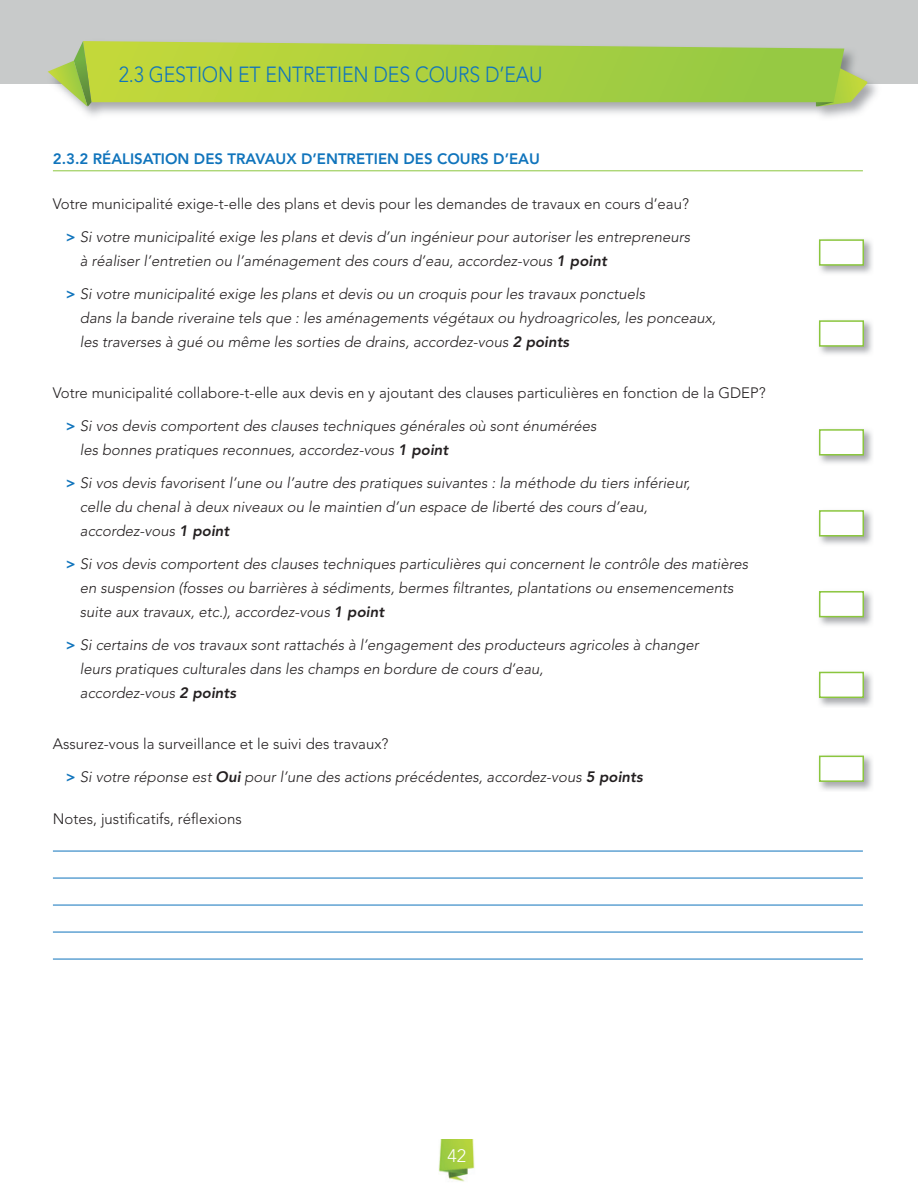
<style>
.page{position:relative;width:918px;height:1188px;background:#fff}
.page>*{position:absolute;margin:0;border:0;box-sizing:border-box;transform-origin:0 0}
.t1{font:300 21.75px "Avenir";letter-spacing:-.01em;color:#1074bc;scale:.9 1}
.t2{font:300 18px "Avenir";color:#fff}
.t3{font:italic 300 15px/24px "Avenir";color:#231f20}
.t4{font:300 15px "Avenir";color:#231f20}
.t5{font:800 15px "Avenir";color:#1074bc}
.s1{font-weight:800;font-style:normal;color:#1074bc}
.s2{font-weight:800}
</style>
<div class="page">
<img style="left:439px;top:1139px;width:36px;height:43px">
<div style="left:0;top:0;width:918px;height:83px;background:#c8caca"></div>
<svg style="left:816px;top:63px;width:51px;height:43px"></svg>
<svg style="left:91px;top:41px;width:753px;height:61px;background:#adcf47"></svg>
<svg style="left:48px;top:41px;width:43px;height:65px"></svg>
<hr style="left:53px;top:170px;width:810px;height:1px;background:#8bc63e">
<hr style="left:53px;top:851px;width:810px;height:1px;background:#1074bc">
<hr style="left:53px;top:878px;width:810px;height:1px;background:#1074bc">
<hr style="left:53px;top:905px;width:810px;height:1px;background:#1074bc">
<hr style="left:53px;top:932px;width:810px;height:1px;background:#1074bc">
<hr style="left:53px;top:959px;width:810px;height:1px;background:#1074bc">
<img style="left:818px;top:239px;width:54px;height:35px">
<div style="left:819px;top:239px;width:45px;height:27px;background:#fff;border:2px solid #8bc63e"></div>
<img style="left:818px;top:320px;width:54px;height:35px">
<div style="left:819px;top:320px;width:45px;height:27px;background:#fff;border:2px solid #8bc63e"></div>
<img style="left:818px;top:429px;width:54px;height:35px">
<div style="left:819px;top:429px;width:45px;height:27px;background:#fff;border:2px solid #8bc63e"></div>
<img style="left:818px;top:510px;width:54px;height:35px">
<div style="left:819px;top:510px;width:45px;height:27px;background:#fff;border:2px solid #8bc63e"></div>
<img style="left:818px;top:591px;width:54px;height:35px">
<div style="left:819px;top:591px;width:45px;height:26px;background:#fff;border:2px solid #8bc63e"></div>
<img style="left:818px;top:671px;width:54px;height:36px">
<div style="left:819px;top:672px;width:45px;height:26px;background:#fff;border:2px solid #8bc63e"></div>
<img style="left:818px;top:755px;width:54px;height:36px">
<div style="left:819px;top:756px;width:45px;height:26px;background:#fff;border:2px solid #8bc63e"></div>
<h1 class="t1" style="left:119px;top:61px;width:472px">2.3 GESTION ET ENTRETIEN DES COURS D’EAU</h1>
<p class="t5" style="left:53px;top:150px;width:489px">2.3.2 RÉALISATION DES TRAVAUX D’ENTRETIEN DES COURS D’EAU</p>
<p class="t4" style="left:53px;top:195px;width:638px">Votre municipalité exige-t-elle des plans et devis pour les demandes de travaux en cours d’eau?</p>
<p class="t3" style="left:80px;top:224px;width:612px;text-indent:-14px"><span class="s1">&gt;</span> Si votre municipalité exige les plans et devis d’un ingénieur pour autoriser les entrepreneurs à réaliser l’entretien ou l’aménagement des cours d’eau, accordez-vous <span class="s2">1 point</span></p>
<p class="t3" style="left:80px;top:281px;width:638px;text-indent:-14px"><span class="s1">&gt;</span> Si votre municipalité exige les plans et devis ou un croquis pour les travaux ponctuels<br>dans la bande riveraine tels que : les aménagements végétaux ou hydroagricoles, les ponceaux, les traverses à gué ou même les sorties de drains, accordez-vous <span class="s2">2 points</span></p>
<p class="t4" style="left:53px;top:384px;width:714px">Votre municipalité collabore-t-elle aux devis en y ajoutant des clauses particulières en fonction de la GDEP?</p>
<p class="t3" style="left:80px;top:413px;width:518px;text-indent:-14px"><span class="s1">&gt;</span> Si vos devis comportent des clauses techniques générales où sont énumérées les bonnes pratiques reconnues, accordez-vous <span class="s2">1 point</span></p>
<p class="t3" style="left:80px;top:470px;width:612px;text-indent:-14px"><span class="s1">&gt;</span> Si vos devis favorisent l’une ou l’autre des pratiques suivantes : la méthode du tiers inférieur, celle du chenal à deux niveaux ou le maintien d’un espace de liberté des cours d’eau, accordez-vous <span class="s2">1 point</span></p>
<p class="t3" style="left:80px;top:551px;width:670px;text-indent:-14px"><span class="s1">&gt;</span> Si vos devis comportent des clauses techniques particulières qui concernent le contrôle des matières en suspension (fosses ou barrières à sédiments, bermes filtrantes, plantations ou ensemencements suite aux travaux, etc.), accordez-vous <span class="s2">1 point</span></p>
<p class="t3" style="left:80px;top:632px;width:620px;text-indent:-14px"><span class="s1">&gt;</span> Si certains de vos travaux sont rattachés à l’engagement des producteurs agricoles à changer leurs pratiques culturales dans les champs en bordure de cours d’eau,<br>accordez-vous <span class="s2">2 points</span></p>
<p class="t4" style="left:53px;top:735px;width:337px">Assurez-vous la surveillance et le suivi des travaux?</p>
<p class="t3" style="left:66px;top:764px;width:578px"><span class="s1">&gt;</span> Si votre réponse est <span class="s2">Oui</span> pour l’une des actions précédentes, accordez-vous <span class="s2">5 points</span></p>
<p class="t4" style="left:53px;top:810px;width:190px">Notes, justificatifs, réflexions</p>
<p class="t2" style="left:447px;top:1146px;width:20px">42</p>
</div>
